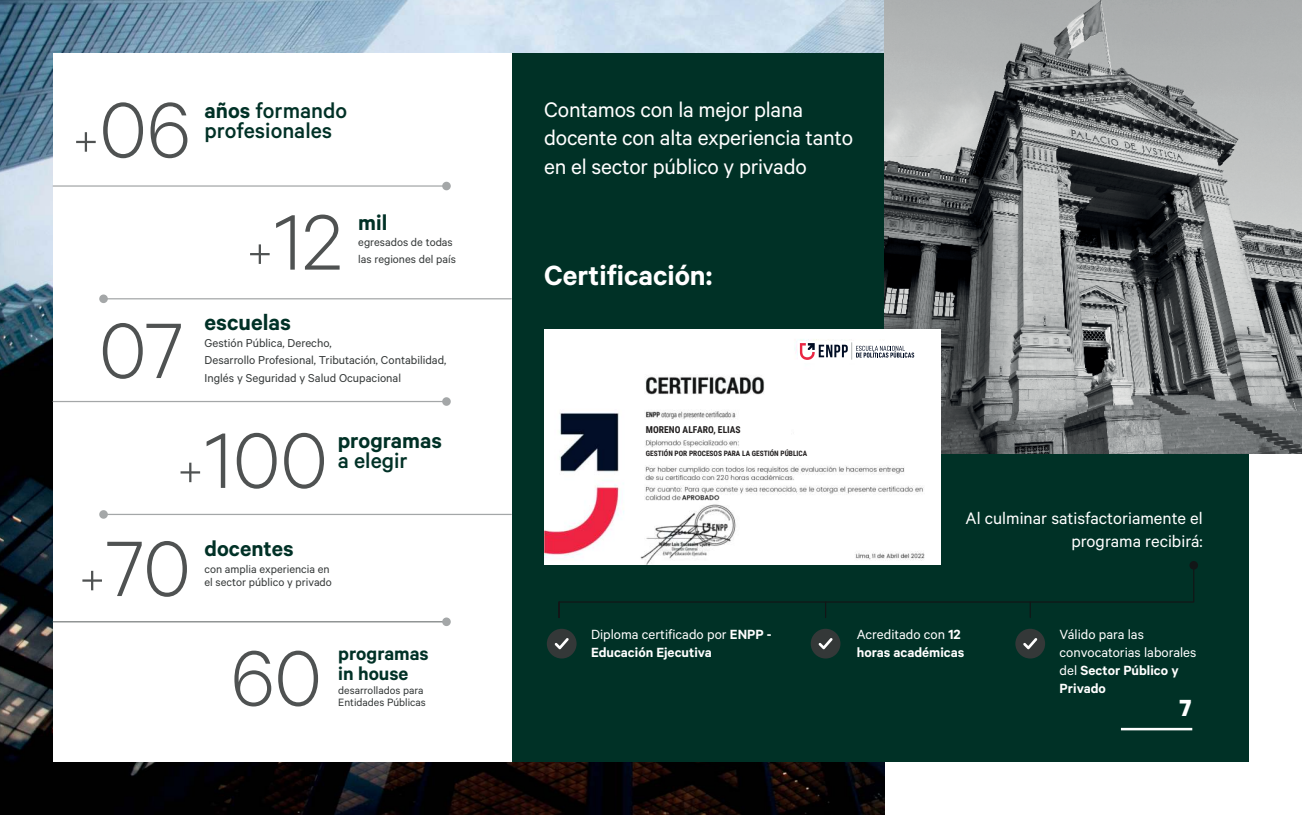
<style>
.page{position:relative;width:1302px;height:815px;background:#fff}
.page>*{position:absolute;margin:0;border:0;box-sizing:border-box;transform-origin:0 0}
.t1{font:300 88.38px "Calibre";color:#4f5252}
.t2{font:600 31.25px "Calibre";color:#fff}
.t3{font:700 26.25px "Calibre";color:#fff}
.t4{font:600 24.88px "Calibre";color:#003126}
.t5{font:500 24.12px/20px "Calibre";color:#003126}
.t6{font:600 24.12px "Calibre";color:#003126}
.t7{font:23.75px/28.5px "Calibre";letter-spacing:-.01em;color:#fff}
.t8{font:600 20.88px/20.2px "Calibre";color:#003126}
.t9{font:18.75px/22.5px "Calibre";color:#fff;text-align:right}
.t10{font:600 15px/18px "Calibre";color:#fff}
.t11{font:15px/18px "Calibre";color:#fff}
.t12{font:12.88px/17.2px "Calibre";color:#343838}
.t13{font:12.5px "Calibre";color:#343838}
.t14{font:12px "Calibre";color:#343838}
.t15{font:700 9.5px "Roboto Condensed";color:#221f1f}
.t16{font:700 7.38px "Roboto Condensed";color:#221f1f}
.s1{font-size:52.5px}
.s2{font-weight:600}
.s3{font-weight:400}
</style>
<div class="page">
<img style="left:0;top:0;width:884px;height:815px">
<div style="left:511px;top:53px;width:737px;height:709px;background:#003126"></div>
<hr style="left:1120px;top:728px;width:72px;height:2px;background:#fff">
<div style="left:53px;top:53px;width:458px;height:709px;background:#fff"></div>
<hr style="left:53px;top:185px;width:393px;height:2px;background:#a4a7a8">
<div style="left:442px;top:182px;width:9px;height:8px;background:#a4a7a8;border-radius:50%"></div>
<hr style="left:53px;top:401px;width:393px;height:1px;background:#a4a7a8">
<div style="left:442px;top:397px;width:9px;height:9px;background:#a4a7a8;border-radius:50%"></div>
<hr style="left:53px;top:621px;width:393px;height:1px;background:#7b7f80">
<div style="left:442px;top:617px;width:9px;height:9px;background:#a4a7a8;border-radius:50%"></div>
<hr style="left:103px;top:298px;width:408px;height:1px;background:#a4a7a8">
<div style="left:99px;top:294px;width:9px;height:9px;background:#a4a7a8;border-radius:50%"></div>
<hr style="left:103px;top:514px;width:408px;height:1px;background:#a4a7a8">
<div style="left:99px;top:510px;width:9px;height:9px;background:#a4a7a8;border-radius:50%"></div>
<img style="left:884px;top:0;width:417px;height:453px">
<svg style="left:547px;top:629px;width:29px;height:29px"></svg>
<svg style="left:810px;top:629px;width:30px;height:29px"></svg>
<svg style="left:1015px;top:629px;width:30px;height:29px"></svg>
<svg style="left:558px;top:570px;width:636px;height:48px"></svg>
<div style="left:1189px;top:561px;width:8px;height:9px;background:#121617;border-radius:50%"></div>
<img style="left:544px;top:330px;width:396px;height:235px">
<svg style="left:720px;top:475px;width:4px;height:5px"></svg>
<div style="left:643px;top:424px;width:148px;height:14px;background:#fff"></div>
<div style="left:643px;top:449px;width:163px;height:12px;background:#fff"></div>
<div style="left:798px;top:341px;width:120px;height:21px;background:#fff"></div>
<svg style="left:800px;top:342px;width:114px;height:18px"></svg>
<h1 class="t1" style="left:72px;top:99px;width:120px"><span class="s1">+</span>06</h1>
<h3 class="t5" style="left:204px;top:100px;width:144px"><span class="s2">años</span> formando profesionales</h3>
<h1 class="t1" style="left:99px;top:320px;width:85px">07</h1>
<h1 class="t1" style="left:246px;top:211px;width:97px"><span class="s1">+</span>12</h1>
<h3 class="t6" style="left:358px;top:211px;width:31px">mil</h3>
<p class="t13" style="left:358px;top:238px;width:96px">egresados de todas</p>
<p class="t13" style="left:358px;top:255px;width:99px">las regiones del país</p>
<h3 class="t4" style="left:204px;top:310px;width:88px">escuelas</h3>
<p class="t12" style="left:204px;top:335px;width:243px">Gestión Pública, Derecho,<br>Desarrollo Profesional, Tributación, Contabilidad,</p>
<p class="t12" style="left:204px;top:370px;width:198px">Inglés y Seguridad y Salud Ocupacional</p>
<h1 class="t1" style="left:177px;top:430px;width:152px"><span class="s1">+</span>100</h1>
<h3 class="t6" style="left:338px;top:429px;width:106px">programas</h3>
<h3 class="t5" style="left:338px;top:451px;width:72px">a elegir</h3>
<h1 class="t1" style="left:79px;top:538px;width:114px"><span class="s1">+</span>70</h1>
<h3 class="t6" style="left:204px;top:537px;width:91px">docentes</h3>
<p class="t13" style="left:204px;top:565px;width:127px">con amplia experiencia en</p>
<p class="t13" style="left:204px;top:578px;width:129px">el sector público y privado</p>
<h1 class="t1" style="left:231px;top:647px;width:93px">60</h1>
<h3 class="t8" style="left:338px;top:643px;width:92px">programas in house</h3>
<p class="t14" style="left:338px;top:686px;width:87px">desarrollados para</p>
<p class="t14" style="left:338px;top:698px;width:89px">Entidades Públicas</p>
<h3 class="t7" style="left:544px;top:97px;width:310px">Contamos con la mejor plana docente con alta experiencia tanto en el sector público y privado</h3>
<h2 class="t2" style="left:544px;top:260px;width:170px">Certificación:</h2>
<p class="t15" style="left:646px;top:426px;width:96px">MORENO ALFARO, ELIAS</p>
<p class="t16" style="left:646px;top:451px;width:163px">GESTIÓN POR PROCESOS PARA LA GESTIÓN PÚBLICA</p>
<h3 class="t9" style="left:965px;top:508px;width:239px">Al culminar satisfactoriamente el programa recibirá:</h3>
<p class="t10" style="left:591px;top:625px;width:182px"><span class="s3">Diploma certificado por</span> ENPP -<br>Educación Ejecutiva</p>
<p class="t10" style="left:856px;top:625px;width:109px"><span class="s3">Acreditado con</span> 12 horas académicas</p>
<p class="t11" style="left:1059px;top:626px;width:138px">Válido para las convocatorias laborales del <span class="s2">Sector Público y<br>Privado</span></p>
<h3 class="t3" style="left:1179px;top:695px;width:14px">7</h3>
</div>
